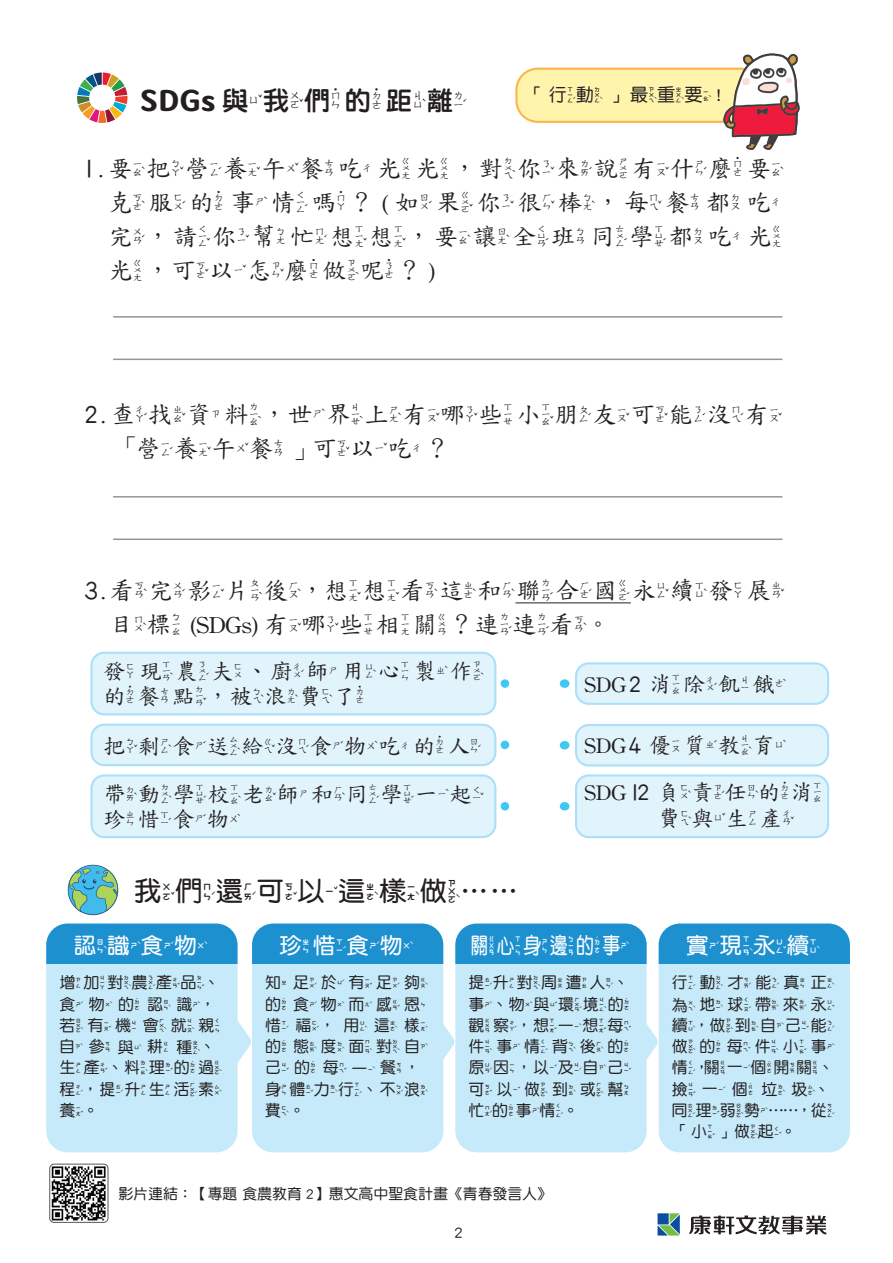
<style>
.page{position:relative;width:893px;height:1263px;background:#fff}
.page>*{position:absolute;margin:0;border:0;box-sizing:border-box;transform-origin:0 0}
.t1{font:27.15px "DFP Yuan W7 Zhu In BFW";letter-spacing:.005em;color:#231f20}
.t2{font:26.55px "DF Yuan Std W8";color:#231f20}
.t3{font:24.45px/34px "DF Kai Chu In Md BPMF BF";letter-spacing:.025em;color:#231f20}
.t4{font:22.35px/25.5px "DF Kai Chu In Md BPMF BF";color:#231f20}
.t5{font:22.35px/25.5px "DF Kai Chu In Md BPMF BF";letter-spacing:.07em;color:#231f20}
.t6{font:22.35px/25.5px "DF Kai Chu In Md BPMF BF";letter-spacing:-.02em;color:#231f20}
.t7{font:22.35px "DFP Yuan W7 Zhu In BFW";color:#fff}
.t8{font:22.35px "DFP Yuan W7 Zhu In BFW";color:#fff;scale:.8 1}
.t9{font:18px "DFP Yuan W5 Zhu In BFW";color:#231f20}
.t10{font:15.9px/21.3px "DFP Yuan W5 Zhu In BFW";letter-spacing:.24em;color:#231f20;text-align:justify}
.t11{font:15.9px/21.3px "DFP Yuan W5 Zhu In BFW";letter-spacing:.05em;color:#231f20}
.t12{font:15.9px/21.3px "DFP Yuan W5 Zhu In BFW";letter-spacing:.055em;color:#231f20}
.t13{font:15.9px "DF Yuan Std W5";color:#231f20}
.t14{font:14.85px "DF Yuan Std W5";color:#231f20}
.s1{font-family:"jf jinxuanlatte 1.0 heavy";font-size:28.65px}
.s2{font-family:"DF Chu In Kai P Md BF"}
.s3{font-family:"DF Kai Chu In Md Po In 3 BF"}
.s4{font-family:"DF Kai Chu In Md Po In 1 BF"}
.s5{font-family:"DF Kai Chu In Md Po In 2 BF"}
.s6{font-family:"DFP Yuan W5 Po In 1 BFW"}
</style>
<div class="page">
<svg style="left:657px;top:1213px;width:23px;height:23px"></svg>
<svg style="left:658px;top:1213px;width:22px;height:22px"></svg>
<svg style="left:689px;top:1215px;width:137px;height:19px"></svg>
<svg style="left:67px;top:804px;width:763px;height:232px"></svg>
<svg style="left:68px;top:865px;width:50px;height:50px"></svg>
<hr style="left:515px;top:603px;width:116px;height:1px;background:#231f20">
<svg style="left:77px;top:73px;width:50px;height:50px"></svg>
<hr style="left:113px;top:316px;width:669px;height:2px;background:#939598">
<hr style="left:113px;top:359px;width:669px;height:1px;background:#939598">
<hr style="left:113px;top:496px;width:669px;height:1px;background:#939598">
<hr style="left:113px;top:538px;width:669px;height:2px;background:#939598">
<div style="left:516px;top:69px;width:246px;height:53px;background:#fff4ac;border-radius:21px"></div>
<div style="left:515px;top:68px;width:248px;height:55px;border:2px solid #fcb54c;border-radius:21px"></div>
<div style="left:92px;top:653px;width:403px;height:61px;background:#e1f4fc;border-radius:13px"></div>
<div style="left:90px;top:652px;width:406px;height:63px;border:2px solid #aae0f9;border-radius:13px"></div>
<div style="left:501px;top:679px;width:8px;height:9px;background:#40c7f4;border-radius:50%"></div>
<div style="left:576px;top:663px;width:252px;height:41px;background:#e1f4fc;border-radius:13px"></div>
<div style="left:575px;top:662px;width:254px;height:43px;border:2px solid #aae0f9;border-radius:13px"></div>
<div style="left:560px;top:679px;width:9px;height:9px;background:#40c7f4;border-radius:50%"></div>
<div style="left:92px;top:725px;width:403px;height:40px;background:#e1f4fc;border-radius:13px"></div>
<div style="left:90px;top:724px;width:406px;height:42px;border:2px solid #aae0f9;border-radius:13px"></div>
<div style="left:501px;top:741px;width:8px;height:8px;background:#40c7f4;border-radius:50%"></div>
<div style="left:576px;top:725px;width:252px;height:40px;background:#e1f4fc;border-radius:13px"></div>
<div style="left:575px;top:724px;width:254px;height:42px;border:2px solid #aae0f9;border-radius:13px"></div>
<div style="left:560px;top:741px;width:9px;height:8px;background:#40c7f4;border-radius:50%"></div>
<div style="left:92px;top:775px;width:403px;height:62px;background:#e1f4fc;border-radius:13px"></div>
<div style="left:90px;top:774px;width:406px;height:64px;border:2px solid #aae0f9;border-radius:13px"></div>
<div style="left:501px;top:802px;width:8px;height:8px;background:#40c7f4;border-radius:50%"></div>
<div style="left:576px;top:775px;width:252px;height:62px;background:#e1f4fc;border-radius:13px"></div>
<div style="left:575px;top:774px;width:254px;height:64px;border:2px solid #aae0f9;border-radius:13px"></div>
<div style="left:560px;top:802px;width:9px;height:8px;background:#40c7f4;border-radius:50%"></div>
<img style="left:723px;top:54px;width:76px;height:95px">
<div style="left:46px;top:923px;width:192px;height:229px;background:#c6eafa;border-radius:21px"></div>
<div style="left:46px;top:923px;width:192px;height:40px;background:#1d90d0"></div>
<div style="left:252px;top:923px;width:191px;height:229px;background:#c6eafa;border-radius:21px"></div>
<div style="left:252px;top:923px;width:191px;height:40px;background:#1d90d0"></div>
<div style="left:455px;top:923px;width:192px;height:229px;background:#c6eafa;border-radius:21px"></div>
<div style="left:455px;top:923px;width:192px;height:40px;background:#1d90d0"></div>
<div style="left:659px;top:923px;width:191px;height:229px;background:#c6eafa;border-radius:21px"></div>
<div style="left:659px;top:923px;width:191px;height:40px;background:#1d90d0"></div>
<svg style="left:237px;top:1017px;width:14px;height:50px"></svg>
<svg style="left:443px;top:1017px;width:11px;height:50px"></svg>
<svg style="left:646px;top:1017px;width:12px;height:50px"></svg>
<img style="left:50px;top:1164px;width:58px;height:58px">
<div style="left:50px;top:1164px;width:58px;height:58px;border:1px solid #57585a;border-radius:4px"></div>
<p class="t2" style="left:140px;top:86px;width:329px"><span class="s1">SDGs</span> 與<span class="s2">與</span>我<span class="s2">我</span>們<span class="s2">們</span>的<span class="s2">的</span>距<span class="s2">距</span>離<span class="s2">離</span></p>
<p class="t9" style="left:522px;top:85px;width:202px">「行動」最重要 !</p>
<p class="t3" style="left:108px;top:151px;width:678px;text-align:justify;text-indent:-28px"><span class="s2">1.</span> 要把營養午餐吃光光，對你來說有<span class="s3">什</span><span class="s4">麼</span>要克服的事情嗎？( 如果你很棒，每餐都吃完，請你幫忙想想，要讓全班同學都吃光光，可以怎<span class="s4">麼</span>做<span class="s4">呢</span>？)</p>
<p class="t3" style="left:110px;top:397px;width:673px;text-indent:-28px"><span class="s2">2.</span> 查找資料，世界上有哪些小朋友可能沒有「營養午餐」可以吃？</p>
<p class="t3" style="left:110px;top:572px;width:677px;text-indent:-28px"><span class="s2">3.</span>看完影片後，想想看這<span class="s4">和</span>聯合國永續發展目標 (SDGs) 有哪些相關？連連看。</p>
<p class="t5" style="left:104px;top:658px;width:382px">發現農夫、廚師用心製作的餐點，被浪費了</p>
<p class="t4" style="left:585px;top:670px;width:204px">SDG<span class="s2">2</span> 消除飢餓</p>
<p class="t4" style="left:104px;top:733px;width:380px">把剩食送給沒食物吃的人</p>
<p class="t4" style="left:585px;top:732px;width:204px">SDG<span class="s2">4</span> 優質教育</p>
<p class="t4" style="left:104px;top:780px;width:382px">帶動學校老師<span class="s4">和</span>同學<span class="s5">一</span>起珍惜食物</p>
<p class="t6" style="left:658px;top:779px;width:168px;text-indent:-73px">SDG<span class="s2">12</span> 負責任的消費與生產</p>
<p class="t1" style="left:134px;top:877px;width:398px">我們還可以這樣做……</p>
<p class="t7" style="left:74px;top:934px;width:135px">認識食物</p>
<p class="t12" style="left:59px;top:972px;width:170px">增加對農產品、食物的認識，若有機會就親自參<span class="s6">與</span>耕<span class="s6">種</span>、生產、料理的過程，提升生活素養。</p>
<p class="t7" style="left:280px;top:934px;width:135px">珍惜食物</p>
<p class="t10" style="left:265px;top:972px;width:164px">知足於有足夠的食物而感恩惜福，用這樣的態度面對自己的每<span class="s6">一</span>餐，身體力行、不浪費。</p>
<p class="t8" style="left:471px;top:934px;width:200px">關心身邊的事</p>
<p class="t11" style="left:468px;top:972px;width:170px">提升對周遭人、事、物與環境的觀察，想<span class="s6">一</span>想每件事情背後的原因，以及自己可以做到或幫忙的事情。</p>
<p class="t14" style="left:118px;top:1186px;width:435px">影片連結：【專題 食農教育 2】惠文高中聖食計畫《青春發言人》</p>
<p class="t13" style="left:454px;top:1224px;width:10px">2</p>
<p class="t7" style="left:686px;top:934px;width:135px">實現永續</p>
<p class="t10" style="left:669px;top:972px;width:174px;text-align:left">行動才能真正<span class="s6">為</span>地球帶來永續，做到自己能做的每件小事情，關一個開關、撿一個垃圾、同理弱勢……，從「小」做起。</p>
</div>
